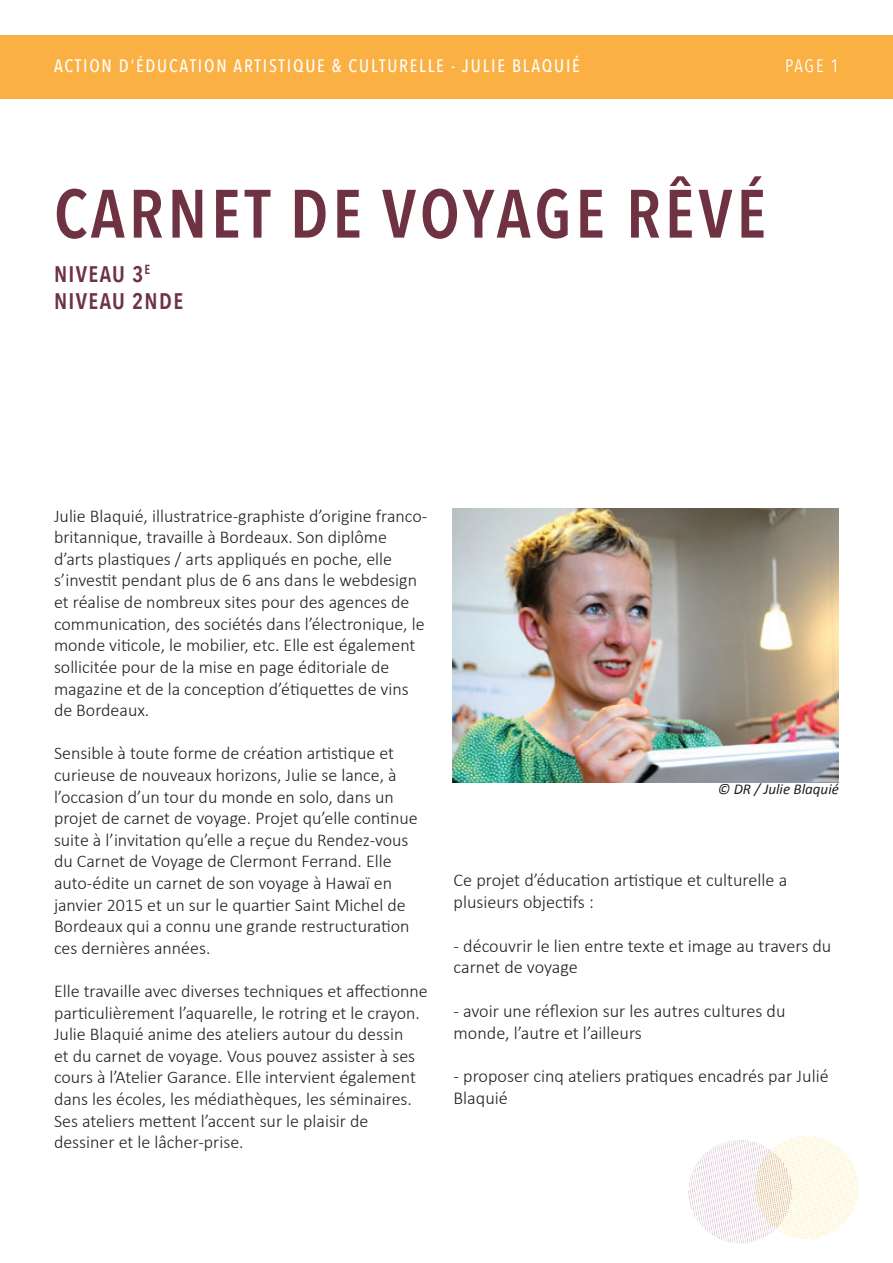
<style>
.page{position:relative;width:893px;height:1263px;background:#fff}
.page>*{position:absolute;margin:0;border:0;box-sizing:border-box;transform-origin:0 0}
.t1{font:600 67.5px "Avenir Next Condensed";letter-spacing:.06em;color:#6f3243}
.t2{font:600 22.5px/27px "Avenir Next Condensed";letter-spacing:.06em;color:#6f3243}
.t3{font:300 18.15px/21.8px "Calibri";color:#231f20}
.t4{font:300 18px/21.6px "Calibri";color:#231f20}
.t5{font:500 18px "Avenir Next Condensed";letter-spacing:.1em;color:#fff}
.t6{font:18px "Avenir Next Condensed";color:#fff}
.t7{font:italic 15px "Calibri";color:#231f20}
</style>
<div class="page">
<div style="left:0;top:35px;width:893px;height:64px;background:#fbb043"></div>
<img style="left:452px;top:508px;width:407px;height:736px">
<p class="t5" style="left:54px;top:55px;width:126px">ACTION D’ÉDUCATION</p>
<p class="t5" style="left:233px;top:55px;width:348px">ARTISTIQUE &amp; CULTURELLE - JULI E BLAQUI É</p>
<p class="t6" style="left:785px;top:50px;width:55px">PAGE 1</p>
<h1 class="t1" style="left:54px;top:156px;width:713px">CARNET DE VOYAGE RÊVÉ</h1>
<p class="t2" style="left:54px;top:260px;width:98px">NIVEAU 3<sup>E<br></sup>NIVEAU</p>
<p class="t2" style="left:132px;top:287px;width:50px">2NDE</p>
<p class="t4" style="left:54px;top:504px;width:375px">Julie Blaquié, illustratrice-graphiste d’origine franco&shy;britannique, travaille à Bordeaux. Son diplôme d’arts plastiques / arts appliqués en poche, elle s’investit pendant plus de 6 ans dans le webdesign et réalise de nombreux sites pour des agences de communication, des sociétés dans l’électronique, le monde viticole, le mobilier, etc. Elle est également sollicitée pour de la mise en page éditoriale de magazine et de la conception d’étiquettes de vins de Bordeaux.</p>
<p class="t4" style="left:54px;top:742px;width:365px">Sensible à toute forme de création artistique et curieuse de nouveaux horizons, Julie se lance, à l’occasion d’un tour du monde en solo, dans un projet de carnet de voyage. Projet qu’elle continue suite à l’invitation qu’elle a reçue du Rendez-vous du Carnet de Voyage de Clermont Ferrand. Elle auto-édite un carnet de son voyage à Hawaï en janvier 2015 et un sur le quartier Saint Michel de Bordeaux qui a connu une grande restructuration ces dernières années.</p>
<p class="t4" style="left:54px;top:979px;width:375px">Elle travaille avec diverses techniques et affectionne particulièrement l’aquarelle, le rotring et le crayon.<br>Julie Blaquié anime des ateliers autour du dessin<br>et du carnet de voyage. Vous pouvez assister à ses cours à l’Atelier Garance. Elle intervient également dans les écoles, les médiathèques, les séminaires.<br>Ses ateliers mettent l’accent sur le plaisir de dessiner et le lâcher-prise.</p>
<p class="t7" style="left:718px;top:778px;width:123px">© DR / Julie Blaquié</p>
<p class="t3" style="left:454px;top:868px;width:335px">Ce projet d’éducation artistique et culturelle a plusieurs objectifs :</p>
<p class="t3" style="left:454px;top:934px;width:379px">- découvrir le lien entre texte et image au travers du carnet de voyage</p>
<p class="t3" style="left:454px;top:999px;width:333px">- avoir une réflexion sur les autres cultures du monde, l’autre et l’ailleurs</p>
<p class="t3" style="left:454px;top:1065px;width:377px">- proposer cinq ateliers pratiques encadrés par Julié<br>Blaquié</p>
</div>
